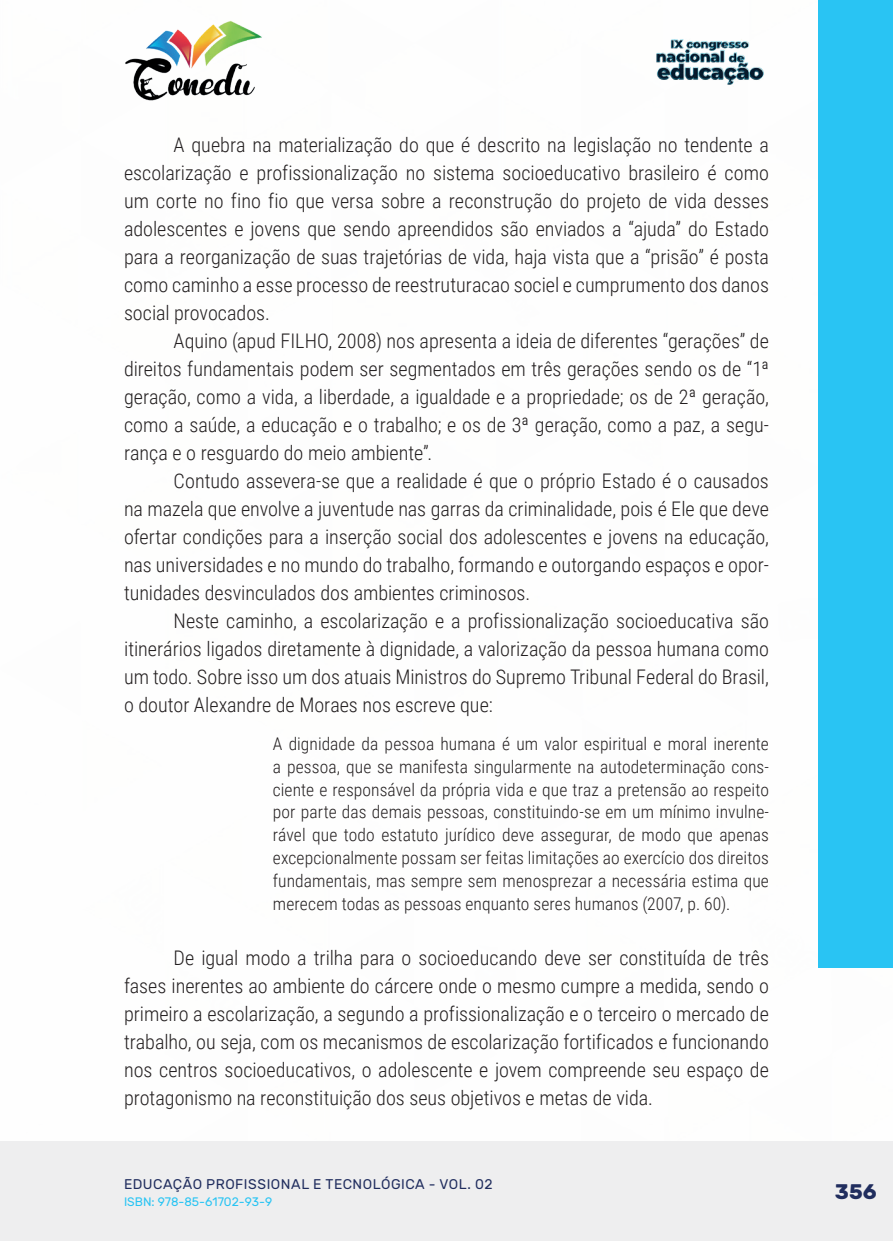
<style>
.page{position:relative;width:893px;height:1241px;background:#fff}
.page>*{position:absolute;margin:0;border:0;box-sizing:border-box;transform-origin:0 0}
.t1{font:700 21px "Rubik";color:#202d5e}
._9_CORPO{font:300 20.12px/28px "Roboto Condensed";color:#231f20;text-align:justify}
._16_CITACAO{font:300 17.5px/22.8px "Roboto Condensed";letter-spacing:.005em;color:#231f20;text-align:justify}
.t2{font:14px "Rubik";letter-spacing:.035em;color:#202d5e}
.t3{font:12.25px "Rubik";color:#29c4f3}
</style>
<div class="page">
<div style="left:0;top:1141px;width:893px;height:99px;background:#eeeeef"></div>
<div style="left:819px;top:0;width:74px;height:967px;background:#29c4f3"></div>
<img style="left:125px;top:20px;width:137px;height:81px">
<img style="left:656px;top:39px;width:108px;height:46px">
<p class="_9_CORPO" style="left:124px;top:130px;width:646px;text-indent:50px">A quebra na materialização do que é descrito na legislação no tendente a escolarização e profissionalização no sistema socioeducativo brasileiro é como um corte no fino fio que versa sobre a reconstrução do projeto de vida desses adolescentes e jovens que sendo apreendidos são enviados a “ajuda” do Estado para a reorganização de suas trajetórias de vida, haja vista que a “prisão” é posta como caminho a esse processo de reestruturacao sociel e cumprumento dos danos social provocados.</p>
<p class="_9_CORPO" style="left:124px;top:326px;width:646px;text-indent:50px">Aquino (apud FILHO, 2008) nos apresenta a ideia de diferentes “gerações” de direitos fundamentais podem ser segmentados em três gerações sendo os de “1ª geração, como a vida, a liberdade, a igualdade e a propriedade; os de 2ª geração, como a saúde, a educação e o trabalho; e os de 3ª geração, como a paz, a segu&shy;rança e o resguardo do meio ambiente”.</p>
<p class="_9_CORPO" style="left:124px;top:466px;width:646px;text-indent:50px">Contudo assevera-se que a realidade é que o próprio Estado é o causados na mazela que envolve a juventude nas garras da criminalidade, pois é Ele que deve ofertar condições para a inserção social dos adolescentes e jovens na educação, nas universidades e no mundo do trabalho, formando e outorgando espaços e opor&shy;tunidades desvinculados dos ambientes criminosos.</p>
<p class="_9_CORPO" style="left:124px;top:606px;width:646px;text-indent:50px">Neste caminho, a escolarização e a profissionalização socioeducativa são itinerários ligados diretamente à dignidade, a valorização da pessoa humana como um todo. Sobre isso um dos atuais Ministros do Supremo Tribunal Federal do Brasil, o doutor Alexandre de Moraes nos escreve que:</p>
<p class="_16_CITACAO" style="left:273px;top:731px;width:498px">A dignidade da pessoa humana é um valor espiritual e moral inerente a pessoa, que se manifesta singularmente na autodeterminação cons&shy;ciente e responsável da própria vida e que traz a pretensão ao respeito por parte das demais pessoas, constituindo-se em um mínimo invulne&shy;rável que todo estatuto jurídico deve assegurar, de modo que apenas excepcionalmente possam ser feitas limitações ao exercício dos direitos fundamentais, mas sempre sem menosprezar a necessária estima que merecem todas as pessoas enquanto seres humanos (2007, p. 60).</p>
<p class="_9_CORPO" style="left:124px;top:942px;width:646px;text-indent:50px">De igual modo a trilha para o socioeducando deve ser constituída de três fases inerentes ao ambiente do cárcere onde o mesmo cumpre a medida, sendo o primeiro a escolarização, a segundo a profissionalização e o terceiro o mercado de trabalho, ou seja, com os mecanismos de escolarização fortificados e funcionando nos centros socioeducativos, o adolescente e jovem compreende seu espaço de protagonismo na reconstituição dos seus objetivos e metas de vida.</p>
<p class="t2" style="left:124px;top:1175px;width:370px">EDUCAÇÃO PROFISSIONAL E TECNOLÓGICA - VOL. 02</p>
<p class="t3" style="left:124px;top:1194px;width:150px">ISBN: 978-85-61702-93-9</p>
<p class="t1" style="left:835px;top:1179px;width:43px">356</p>
</div>
